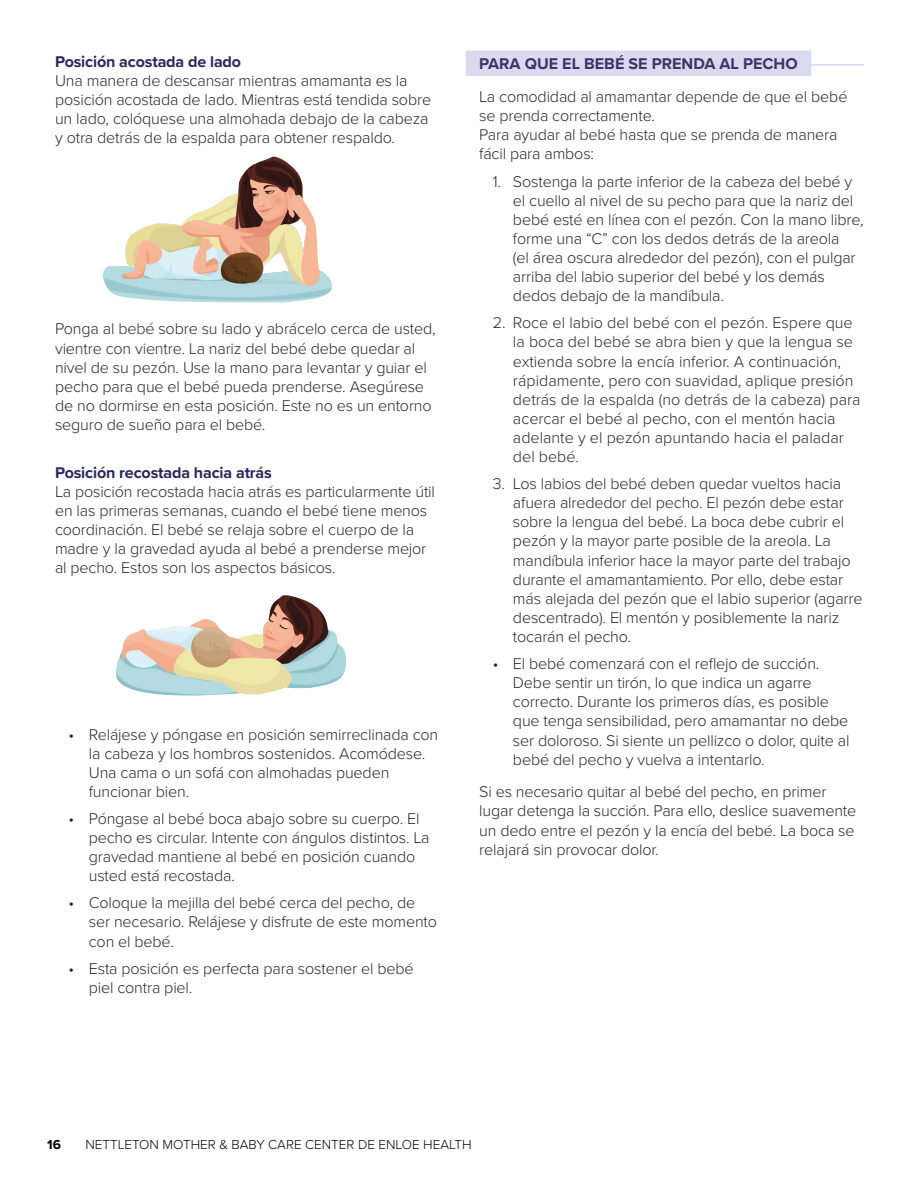
<style>
.page{position:relative;width:918px;height:1188px;background:#fff}
.page>*{position:absolute;margin:0;border:0;box-sizing:border-box;transform-origin:0 0}
.t1{font:300 16.2px/19px "Proxima Nova";letter-spacing:-.01em;color:#292829}
.t2{font:700 16.2px "Proxima Nova";letter-spacing:-.01em;color:#2a275c}
.t3{font:700 16.2px "Proxima Nova";color:#383668}
.t4{font:300 13.5px "Proxima Nova";color:#000}
.t5{font:700 13.5px "Proxima Nova";color:#000}
</style>
<div class="page">
<img style="left:103px;top:157px;width:229px;height:146px">
<img style="left:116px;top:595px;width:231px;height:101px">
<hr style="left:481px;top:64px;width:383px;height:1px;background:#c5c4e2">
<div style="left:466px;top:51px;width:345px;height:25px;background:#dad9ed"></div>
<p class="t2" style="left:55px;top:49px;width:188px">Posición acostada de lado</p>
<p class="t1" style="left:55px;top:70px;width:378px">Una manera de descansar mientras amamanta es la posición acostada de lado. Mientras está tendida sobre un lado, colóquese una almohada debajo de la cabeza y otra detrás de la espalda para obtener respaldo.</p>
<p class="t1" style="left:55px;top:319px;width:382px">Ponga al bebé sobre su lado y abrácelo cerca de usted, vientre con vientre. La nariz del bebé debe quedar al nivel de su pezón. Use la mano para levantar y guiar el pecho para que el bebé pueda prenderse. Asegúrese de no dormirse en esta posición. Este no es un entorno seguro de sueño para el bebé.</p>
<p class="t2" style="left:55px;top:460px;width:218px">Posición recostada hacia atrás</p>
<p class="t1" style="left:55px;top:481px;width:381px">La posición recostada hacia atrás es particularmente útil en las primeras semanas, cuando el bebé tiene menos coordinación. El bebé se relaja sobre el cuerpo de la madre y la gravedad ayuda al bebé a prenderse mejor al pecho. Estos son los aspectos básicos.</p>
<p class="t1" style="left:89px;top:724px;width:351px;text-indent:-20px">• Relájese y póngase en posición semirreclinada con la cabeza y los hombros sostenidos. Acomódese.<br>Una cama o un sofá con almohadas pueden funcionar bien.</p>
<p class="t1" style="left:89px;top:808px;width:342px;text-indent:-20px">• Póngase al bebé boca abajo sobre su cuerpo. El pecho es circular. Intente con ángulos distintos. La gravedad mantiene al bebé en posición cuando usted está recostada.</p>
<p class="t1" style="left:89px;top:893px;width:350px;text-indent:-20px">• Coloque la mejilla del bebé cerca del pecho, de ser necesario. Relájese y disfrute de este momento con el bebé.</p>
<p class="t1" style="left:89px;top:958px;width:326px;text-indent:-20px">• Esta posición es perfecta para sostener el bebé piel contra piel.</p>
<p class="t3" style="left:479px;top:52px;width:320px">PARA QUE EL BEBÉ SE PRENDA AL PECHO</p>
<p class="t1" style="left:479px;top:86px;width:370px">La comodidad al amamantar depende de que el bebé se prenda correctamente.<br>Para ayudar al bebé hasta que se prenda de manera fácil para ambos:</p>
<p class="t1" style="left:513px;top:171px;width:352px;text-indent:-20px">1. Sostenga la parte inferior de la cabeza del bebé y el cuello al nivel de su pecho para que la nariz del bebé esté en línea con el pezón. Con la mano libre, forme una “C” con los dedos detrás de la areola<br>(el área oscura alrededor del pezón), con el pulgar arriba del labio superior del bebé y los demás dedos debajo de la mandíbula.</p>
<p class="t1" style="left:513px;top:312px;width:349px;text-indent:-20px">2. Roce el labio del bebé con el pezón. Espere que la boca del bebé se abra bien y que la lengua se extienda sobre la encía inferior. A continuación, rápidamente, pero con suavidad, aplique presión detrás de la espalda (no detrás de la cabeza) para acercar el bebé al pecho, con el mentón hacia adelante y el pezón apuntando hacia el paladar del bebé.</p>
<p class="t1" style="left:513px;top:473px;width:351px;text-indent:-20px">3. Los labios del bebé deben quedar vueltos hacia afuera alrededor del pecho. El pezón debe estar sobre la lengua del bebé. La boca debe cubrir el pezón y la mayor parte posible de la areola. La mandíbula inferior hace la mayor parte del trabajo durante el amamantamiento. Por ello, debe estar más alejada del pezón que el labio superior (agarre descentrado). El mentón y posiblemente la nariz tocarán el pecho.</p>
<p class="t1" style="left:513px;top:653px;width:338px;text-indent:-20px">• El bebé comenzará con el reflejo de succión.<br>Debe sentir un tirón, lo que indica un agarre correcto. Durante los primeros días, es posible que tenga sensibilidad, pero amamantar no debe ser doloroso. Si siente un pellizco o dolor, quite al bebé del pecho y vuelva a intentarlo.</p>
<p class="t1" style="left:479px;top:781px;width:379px">Si es necesario quitar al bebé del pecho, en primer lugar detenga la succión. Para ello, deslice suavemente un dedo entre el pezón y la encía del bebé. La boca se relajará sin provocar dolor.</p>
<p class="t5" style="left:47px;top:1134px;width:15px">16</p>
<p class="t4" style="left:85px;top:1134px;width:388px">NETTLETON MOTHER &amp; BABY CARE CENTER DE ENLOE HEALTH</p>
</div>
